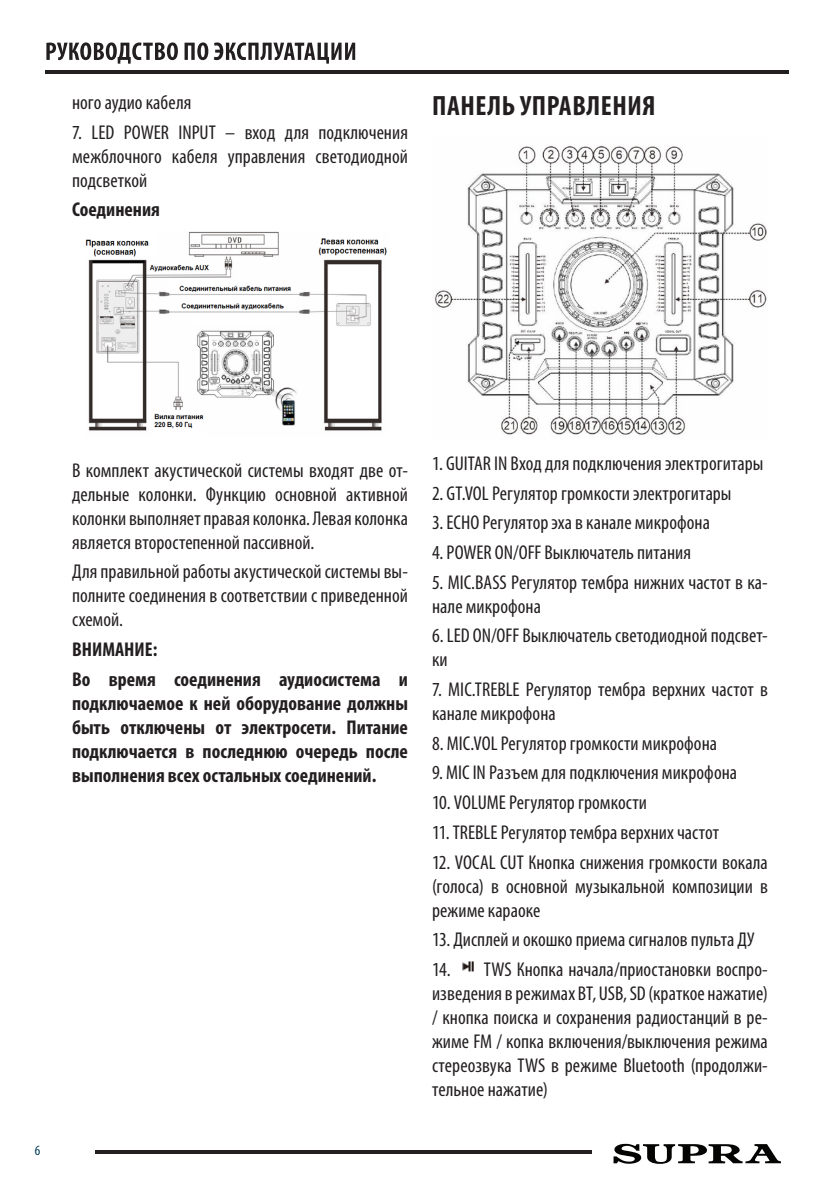
<style>
.page{position:relative;width:840px;height:1191px;background:#fff}
.page>*{position:absolute;margin:0;border:0;box-sizing:border-box;transform-origin:0 0}
.t1{font:700 condensed 28px "Myriad Pro";letter-spacing:.02em;color:#231f20}
.Основной_текст{font:condensed 20px/24px "Myriad Pro";color:#231f20;text-align:justify}
.внимание{font:700 condensed 20px/24px "Myriad Pro";color:#231f20;text-align:justify}
.t2{font:condensed 14.2px "Myriad Pro";color:#013d59}
</style>
<div class="page">
<svg style="left:46px;top:42px;width:132px;height:22px"></svg>
<svg style="left:184px;top:42px;width:24px;height:18px"></svg>
<svg style="left:214px;top:42px;width:141px;height:22px"></svg>
<hr style="left:46px;top:70px;width:742px;height:3px;background:#231f20">
<hr style="left:95px;top:1150px;width:496px;height:4px;background:#231f20">
<svg style="left:613px;top:1143px;width:167px;height:20px"></svg>
<img style="left:85px;top:231px;width:302px;height:200px">
<img style="left:435px;top:145px;width:332px;height:290px">
<img style="left:462px;top:961px;width:12px;height:11px">
<p class="Основной_текст" style="left:72px;top:91px;width:121px">ного аудио кабеля</p>
<p class="Основной_текст" style="left:72px;top:120px;width:337px">7. LED POWER INPUT – вход для подключения межблочного кабеля управления светодиодной подсветкой</p>
<p class="внимание" style="left:72px;top:198px;width:89px">Соединения</p>
<h1 class="t1" style="left:432px;top:90px;width:225px">ПАНЕЛЬ УПРАВЛЕНИЯ</h1>
<p class="t2" style="left:35px;top:1142px;width:7px">6</p>
<p class="Основной_текст" style="left:72px;top:458px;width:337px">В комплект акустической системы входят две от&shy;дельные колонки. Функцию основной активной колонки выполняет правая колонка. Левая колонка является второстепенной пассивной.</p>
<p class="Основной_текст" style="left:72px;top:560px;width:337px">Для правильной работы акустической системы вы&shy;полните соединения в соответствии с приведенной схемой.</p>
<p class="внимание" style="left:72px;top:637px;width:87px">ВНИМАНИЕ:</p>
<p class="внимание" style="left:72px;top:667px;width:337px">Во время соединения аудиосистема и подключаемое к ней оборудование должны быть отключены от электросети. Питание подключается в последнюю очередь после выполнения всех остальных соединений.</p>
<p class="Основной_текст" style="left:432px;top:452px;width:332px">1. GUITAR IN Вход для подключения электрогитары</p>
<p class="Основной_текст" style="left:432px;top:481px;width:301px">2. GT.VOL Регулятор громкости электрогитары</p>
<p class="Основной_текст" style="left:432px;top:511px;width:279px">3. ECHO Регулятор эха в канале микрофона</p>
<p class="Основной_текст" style="left:432px;top:541px;width:260px">4. POWER ON/OFF Выключатель питания</p>
<p class="Основной_текст" style="left:432px;top:570px;width:337px">5. MIC.BASS Регулятор тембра нижних частот в ка&shy;нале микрофона</p>
<p class="Основной_текст" style="left:432px;top:624px;width:337px">6. LED ON/OFF Выключатель светодиодной подсвет&shy;ки</p>
<p class="Основной_текст" style="left:432px;top:678px;width:337px">7. MIC.TREBLE Регулятор тембра верхних частот в канале микрофона</p>
<p class="Основной_текст" style="left:432px;top:731px;width:286px">8. MIC.VOL Регулятор громкости микрофона</p>
<p class="Основной_текст" style="left:432px;top:761px;width:306px">9. MIC IN Разъем для подключения микрофона</p>
<p class="Основной_текст" style="left:432px;top:791px;width:216px">10. VOLUME Регулятор громкости</p>
<p class="Основной_текст" style="left:432px;top:820px;width:288px">11. TREBLE Регулятор тембра верхних частот</p>
<p class="Основной_текст" style="left:432px;top:850px;width:337px">12. VOCAL CUT Кнопка снижения громкости вокала (голоса) в основной музыкальной композиции в режиме караоке</p>
<p class="Основной_текст" style="left:432px;top:928px;width:324px">13. Дисплей и окошко приема сигналов пульта ДУ</p>
<p class="Основной_текст" style="left:432px;top:957px;width:337px">14. TWS Кнопка начала/приостановки воспро&shy;изведения в режимах BT, USB, SD (краткое нажатие) / кнопка поиска и сохранения радиостанций в ре&shy;жиме FM / копка включения/выключения режима стереозвука TWS в режиме Bluetooth (продолжи&shy;тельное нажатие)</p>
</div>
